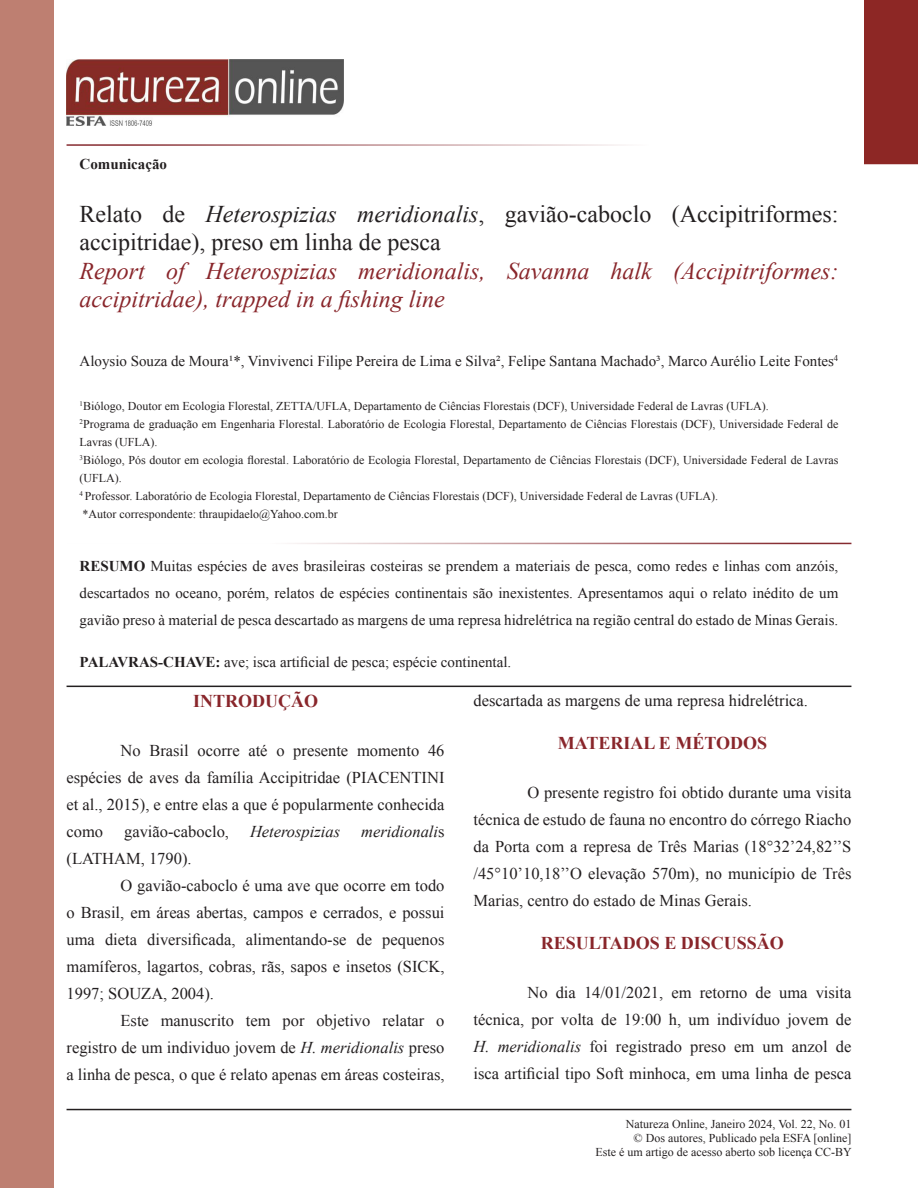
<style>
.page{position:relative;width:918px;height:1188px;background:#fff}
.page>*{position:absolute;margin:0;border:0;box-sizing:border-box;transform-origin:0 0}
.t1{font:24px/28.5px "Times New Roman";color:#231f20}
.t2{font:italic 24px/28.5px "Times New Roman";color:#89262b}
.t3{font:700 18px "Times New Roman";color:#89262b}
.t4{font:16.5px/27px "Times New Roman";color:#231f20;text-align:justify}
.t5{font:italic 16.5px "Times New Roman";color:#231f20}
.t6{font:15px/27px "Times New Roman";color:#231f20;text-align:justify}
.t7{font:700 15px "Times New Roman";color:#231f20}
.t8{font:12px/18px "Times New Roman";color:#231f20}
.s1{font-style:italic}
.s2{font-weight:700}
.s3{font-style:normal}
</style>
<div class="page">
<div style="left:865px;top:1px;width:52px;height:163px;background:#8d2725"></div>
<div style="left:864px;top:0;width:54px;height:164px;border:2px solid #8d2725"></div>
<img style="left:67px;top:59px;width:277px;height:67px">
<hr style="left:67px;top:144px;width:784px;height:2px;background:#862b30">
<hr style="left:67px;top:543px;width:784px;height:1px;background:#862b30">
<div style="left:1px;top:1px;width:52px;height:1186px;background:#be7f71"></div>
<div style="left:0;top:0;width:54px;height:1188px;border:2px solid #be7f71"></div>
<hr style="left:67px;top:686px;width:784px;height:1px;background:#231f20">
<hr style="left:67px;top:1109px;width:784px;height:1px;background:#231f20">
<p class="t7" style="left:80px;top:154px;width:89px">Comunicação</p>
<p class="t1" style="left:80px;top:199px;width:760px">Relato de <span class="s1">Heterospizias meridionalis</span>, gavião-caboclo (Accipitriformes: accipitridae), preso em linha de pesca</p>
<p class="t2" style="left:80px;top:256px;width:760px">Report of Heterospizias meridionalis, Savanna halk (Accipitriformes: accipitridae), trapped in a fishing line</p>
<p class="t6" style="left:80px;top:347px;width:760px">Aloysio Souza de Moura¹*, Vinvivenci Filipe Pereira de Lima e Silva², Felipe Santana Machado³, Marco Aurélio Leite Fontes<sup>4</sup></p>
<p class="t8" style="left:80px;top:397px;width:691px"><sup>1</sup>Biólogo, Doutor em Ecologia Florestal, ZETTA/UFLA, Departamento de Ciências Florestais (DCF), Universidade Federal de Lavras (UFLA).</p>
<p class="t8" style="left:80px;top:415px;width:760px"><sup>2</sup>Programa de graduação em Engenharia Florestal. Laboratório de Ecologia Florestal, Departamento de Ciências Florestais (DCF), Universidade Federal de<br>Lavras (UFLA).</p>
<p class="t8" style="left:80px;top:451px;width:760px"><sup>3</sup>Biólogo, Pós doutor em ecologia florestal. Laboratório de Ecologia Florestal, Departamento de Ciências Florestais (DCF), Universidade Federal de Lavras (UFLA).</p>
<p class="t8" style="left:80px;top:487px;width:640px"><sup>4</sup> Professor. Laboratório de Ecologia Florestal, Departamento de Ciências Florestais (DCF), Universidade Federal de Lavras (UFLA).</p>
<p class="t8" style="left:83px;top:505px;width:257px">*Autor correspondente: thraupidaelo@Yahoo.com.br</p>
<p class="t6" style="left:80px;top:552px;width:760px"><span class="s2">RESUMO</span> Muitas espécies de aves brasileiras costeiras se prendem a materiais de pesca, como redes e linhas com anzóis, descartados no oceano, porém, relatos de espécies continentais são inexistentes. Apresentamos aqui o relato inédito de um gavião preso à material de pesca descartado as margens de uma represa hidrelétrica na região central do estado de Minas Gerais.</p>
<p class="t6" style="left:80px;top:648px;width:433px"><span class="s2">PALAVRAS-CHAVE:</span> ave; isca artificial de pesca; espécie continental.</p>
<p class="t3" style="left:193px;top:689px;width:126px">INTRODUÇÃO</p>
<p class="t4" style="left:67px;top:736px;width:380px;text-indent:54px">No Brasil ocorre até o presente momento 46 espécies de aves da família Accipitridae (PIACENTINI et al., 2015), e entre elas a que é popularmente conhecida como</p>
<p class="t4" style="left:124px;top:817px;width:106px">gavião-caboclo,</p>
<p class="t5" style="left:250px;top:820px;width:92px">Heterospizias</p>
<p class="t5" style="left:361px;top:820px;width:85px">meridionali<span class="s3">s</span></p>
<p class="t4" style="left:67px;top:844px;width:127px">(LATHAM, 1790).</p>
<p class="t4" style="left:67px;top:871px;width:380px;text-indent:54px">O gavião-caboclo é uma ave que ocorre em todo o Brasil, em áreas abertas, campos e cerrados, e possui uma dieta diversificada, alimentando-se de pequenos mamíferos, lagartos, cobras, rãs, sapos e insetos (SICK, 1997; SOUZA, 2004).</p>
<p class="t4" style="left:67px;top:1006px;width:380px;text-indent:54px">Este manuscrito tem por objetivo relatar o registro de um individuo jovem de <span class="s1">H. meridionalis</span> preso a linha de pesca, o que é relato apenas em áreas costeiras,</p>
<p class="t4" style="left:473px;top:687px;width:336px">descartada as margens de uma represa hidrelétrica.</p>
<p class="t3" style="left:558px;top:731px;width:211px">MATERIAL E MÉTODOS</p>
<p class="t4" style="left:473px;top:779px;width:380px;text-indent:54px">O presente registro foi obtido durante uma visita técnica de estudo de fauna no encontro do córrego Riacho da Porta com a represa de Três Marias (18°32’24,82’’S /45°10’10,18’’O elevação 570m), no município de Três Marias, centro do estado de Minas Gerais.</p>
<p class="t3" style="left:541px;top:931px;width:245px">RESULTADOS E DISCUSSÃO</p>
<p class="t4" style="left:473px;top:979px;width:380px;text-indent:54px">No dia 14/01/2021, em retorno de uma visita técnica, por volta de 19:00 h, um indivíduo jovem de <span class="s1">H. meridionalis</span> foi registrado preso em um anzol de isca artificial tipo Soft minhoca, em uma linha de pesca</p>
<p class="t8" style="left:626px;top:1114px;width:227px">Natureza Online, Janeiro 2024, Vol. 22, No. 01</p>
<p class="t8" style="left:634px;top:1129px;width:219px">© Dos autores, Publicado pela ESFA [online]</p>
<p class="t8" style="left:596px;top:1143px;width:258px">Este é um artigo de acesso aberto sob licença CC-BY</p>
</div>
